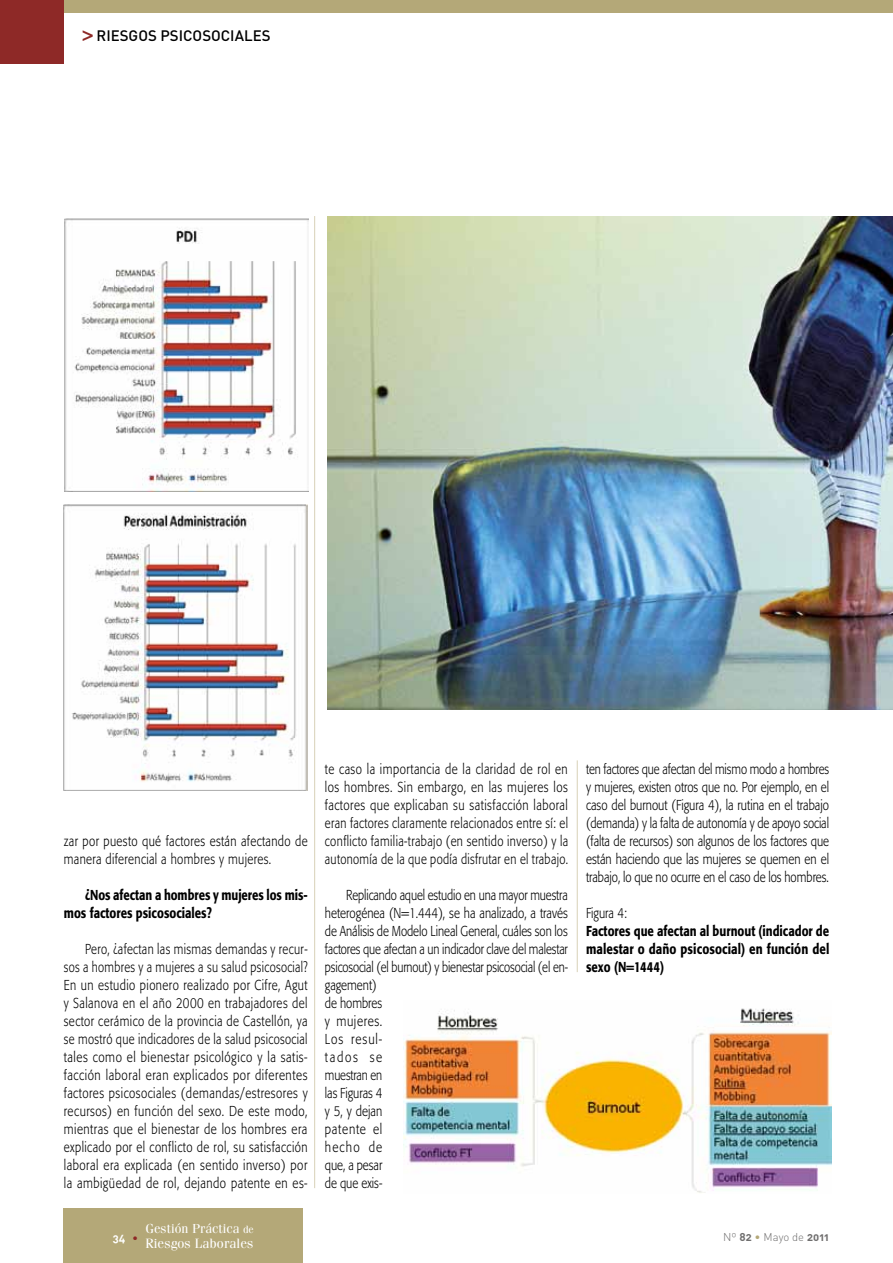
<style>
.page{position:relative;width:893px;height:1263px;background:#fff}
.page>*{position:absolute;margin:0;border:0;box-sizing:border-box;transform-origin:0 0}
.t1{font:500 15px "DIN";color:#000}
.t2{font:300 14.25px/18px "Formata";color:#000;text-align:justify;scale:.79 1}
.t3{font:300 14.25px/18px "Formata";color:#000;text-align:justify;scale:.8 1}
.t4{font:500 14.25px/18px "Formata";color:#000;text-align:justify;scale:.8 1}
.t5{font:300 14.25px/18px "Formata";letter-spacing:.03em;color:#000;scale:.8 1}
.t6{font:500 14.25px/18px "Formata";color:#000;scale:.79 1}
.t7{font:13.5px "Fenice Std";letter-spacing:.005em;color:#fff}
.t8{font:13.05px "Fenice Std";color:#fff}
.t9{font:300 11.25px "DIN";color:#706f6f}
.t10{font:11.25px "DIN Bold Alternate";color:#fff}
.s1{font-family:"Formata";font-weight:700;color:#8e2927}
.s2{font-size:10.5px}
.s3{font-family:"DIN";font-weight:300;color:#8e2927}
.s4{font-family:"DIN Bold Alternate";font-weight:400}
.s5{color:#b4a878}
</style>
<div class="page">
<div style="left:0;top:0;width:893px;height:13px;background:#b4a878"></div>
<hr style="left:314px;top:216px;width:1px;height:972px;background:#d8d1b8">
<div style="left:0;top:0;width:64px;height:64px;background:#8e2927"></div>
<div style="left:64px;top:1209px;width:239px;height:54px;background:#b4a878"></div>
<hr style="left:577px;top:760px;width:1px;height:212px;background:#d8d1b8">
<img style="left:327px;top:217px;width:566px;height:492px">
<img style="left:64px;top:218px;width:244px;height:274px">
<img style="left:64px;top:504px;width:244px;height:286px">
<img style="left:404px;top:1008px;width:427px;height:185px">
<p class="t1" style="left:83px;top:26px;width:189px"><span class="s1">&gt;</span> RIESGOS PSICOSOCIALES</p>
<p class="t5" style="left:64px;top:832px;width:306px">zar por puesto qué factores están afectando de manera diferencial a hombres y mujeres.</p>
<p class="t6" style="left:64px;top:886px;width:310px;text-indent:21px">¿Nos afectan a hombres y mujeres los mis&shy;mos factores psicosociales?</p>
<p class="t2" style="left:64px;top:940px;width:310px;text-indent:21px">Pero, ¿afectan las mismas demandas y recur&shy;sos a hombres y a mujeres a su salud psicosocial?<br>En un estudio pionero realizado por Cifre, Agut y Salanova en el año 2000 en trabajadores del sector cerámico de la provincia de Castellón, ya se mostró que indicadores de la salud psicosocial tales como el bienestar psicológico y la satis&shy;facción laboral eran explicados por diferentes factores psicosociales (demandas/estresores y recursos) en función del sexo. De este modo, mientras que el bienestar de los hombres era explicado por el conflicto de rol, su satisfacción laboral era explicada (en sentido inverso) por la ambigüedad de rol, dejando patente en es-</p>
<p class="t3" style="left:325px;top:760px;width:306px">te caso la importancia de la claridad de rol en los hombres. Sin embargo, en las mujeres los factores que explicaban su satisfacción laboral eran factores claramente relacionados entre sí: el conflicto familia-trabajo (en sentido inverso) y la autonomía de la que podía disfrutar en el trabajo.</p>
<p class="t2" style="left:325px;top:886px;width:309px;text-align:left;text-indent:21px">Replicando aquel estudio en una mayor muestra heterogénea (N=1.444), se ha analizado, a través de Análisis de Modelo Lineal General, cuáles son los factores que afectan a un indicador clave del malestar psicosocial (el burnout) y bienestar psicosocial (el en&shy;gagement)<br>de hombres<br>y mujeres.<br>Los resul-<br>tados se<br>muestran en<br>las Figuras 4<br>y 5, y dejan<br>patente el<br>hecho de<br>que, a pesar<br>de que exis-</p>
<p class="t2" style="left:586px;top:760px;width:309px">ten factores que afectan del mismo modo a hombres y mujeres, existen otros que no. Por ejemplo, en el caso del burnout (Figura 4), la rutina en el trabajo (demanda) y la falta de autonomía y de apoyo social (falta de recursos) son algunos de los factores que están haciendo que las mujeres se quemen en el trabajo, lo que no ocurre en el caso de los hombres.</p>
<p class="t3" style="left:586px;top:904px;width:53px">Figura 4:</p>
<p class="t4" style="left:586px;top:922px;width:306px">Factores que afectan al burnout (indicador de malestar o daño psicosocial) en función del sexo (N=1444)</p>
<p class="t8" style="left:145px;top:1220px;width:110px">Gestión Práctica <span class="s2">de</span></p>
<p class="t7" style="left:145px;top:1235px;width:110px">Riesgos Laborales</p>
<p class="t10" style="left:113px;top:1230px;width:27px">34 <span class="s3">•</span></p>
<p class="t9" style="left:723px;top:1230px;width:107px">Nº <span class="s4">82</span> <span class="s5">•</span> Mayo de <span class="s4">2011</span></p>
</div>
